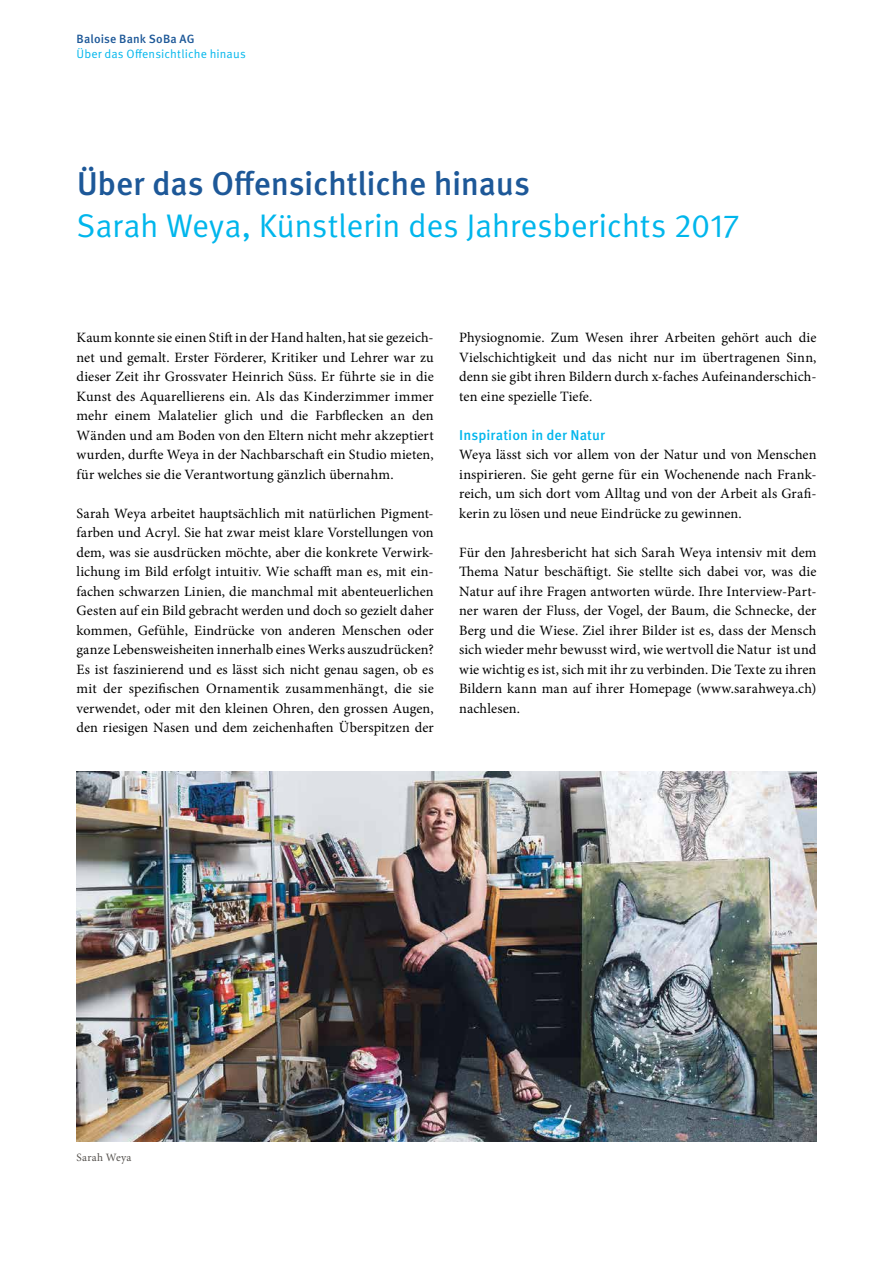
<style>
.page{position:relative;width:893px;height:1263px;background:#fff}
.page>*{position:absolute;margin:0;border:0;box-sizing:border-box;transform-origin:0 0}
.t1{font:500 33px "Meta OT";letter-spacing:-.01em;color:#1d5898}
.t2{font:32.7px "Meta OT";letter-spacing:-.01em;color:#00b6ec}
.t3{font:14.25px/19.5px "Minion Pro";letter-spacing:.005em;color:#000;text-align:justify}
.t4{font:500 14.25px "Meta OT";letter-spacing:.005em;color:#00b6ec}
.t5{font:12px "Meta OT";letter-spacing:.01em;color:#00b6ec}
.t6{font:500 12px "Meta OT";letter-spacing:.015em;color:#1d5898}
.t7{font:11.25px "Minion Pro";letter-spacing:.02em;color:#55524e}
</style>
<div class="page">
<img style="left:77px;top:771px;width:739px;height:371px">
<p class="t6" style="left:77px;top:32px;width:120px">Baloise Bank SoBa AG</p>
<p class="t5" style="left:77px;top:47px;width:171px">Über das Offensichtliche hinaus</p>
<h1 class="t1" style="left:77px;top:164px;width:455px">Über das Offensichtliche hinaus</h1>
<h2 class="t2" style="left:77px;top:207px;width:664px">Sarah Weya, Künstlerin des Jahresberichts 2017</h2>
<p class="t3" style="left:77px;top:328px;width:359px">Kaum konnte sie einen Stift in der Hand halten, hat sie gezeich&shy;net und gemalt. Erster Förderer, Kritiker und Lehrer war zu dieser Zeit ihr Grossvater Heinrich Süss. Er führte sie in die Kunst des Aquarellierens ein. Als das Kinderzimmer immer mehr einem Malatelier glich und die Farbflecken an den Wänden und am Boden von den Eltern nicht mehr akzeptiert wurden, durfte Weya in der Nachbarschaft ein Studio mieten, für welches sie die Verantwortung gänzlich übernahm.</p>
<p class="t3" style="left:77px;top:503px;width:359px">Sarah Weya arbeitet hauptsächlich mit natürlichen Pigment&shy;farben und Acryl. Sie hat zwar meist klare Vorstellungen von dem, was sie ausdrücken möchte, aber die konkrete Verwirk&shy;lichung im Bild erfolgt intuitiv. Wie schafft man es, mit ein&shy;fachen schwarzen Linien, die manchmal mit abenteuerlichen Gesten auf ein Bild gebracht werden und doch so gezielt daher kommen, Gefühle, Eindrücke von anderen Menschen oder ganze Lebensweisheiten innerhalb eines Werks auszudrücken?<br>Es ist faszinierend und es lässt sich nicht genau sagen, ob es mit der spezifischen Ornamentik zusammenhängt, die sie verwendet, oder mit den kleinen Ohren, den grossen Augen, den riesigen Nasen und dem zeichenhaften Überspitzen der</p>
<p class="t3" style="left:459px;top:328px;width:359px">Physiognomie. Zum Wesen ihrer Arbeiten gehört auch die Vielschichtigkeit und das nicht nur im übertragenen Sinn, denn sie gibt ihren Bildern durch x-faches Aufeinanderschich&shy;ten eine spezielle Tiefe.</p>
<p class="t4" style="left:459px;top:426px;width:147px">Inspiration in der Natur</p>
<p class="t3" style="left:459px;top:445px;width:359px">Weya lässt sich vor allem von der Natur und von Menschen inspirieren. Sie geht gerne für ein Wochenende nach Frank&shy;reich, um sich dort vom Alltag und von der Arbeit als Grafi&shy;kerin zu lösen und neue Eindrücke zu gewinnen.</p>
<p class="t3" style="left:459px;top:542px;width:359px">Für den Jahresbericht hat sich Sarah Weya intensiv mit dem Thema Natur beschäftigt. Sie stellte sich dabei vor, was die Natur auf ihre Fragen antworten würde. Ihre Interview-Part&shy;ner waren der Fluss, der Vogel, der Baum, die Schnecke, der Berg und die Wiese. Ziel ihrer Bilder ist es, dass der Mensch sich wieder mehr bewusst wird, wie wertvoll die Natur ist und wie wichtig es ist, sich mit ihr zu verbinden. Die Texte zu ihren Bildern kann man auf ihrer Homepage (www.sarahweya.ch) nachlesen.</p>
<p class="t7" style="left:77px;top:1150px;width:57px">Sarah Weya</p>
</div>
